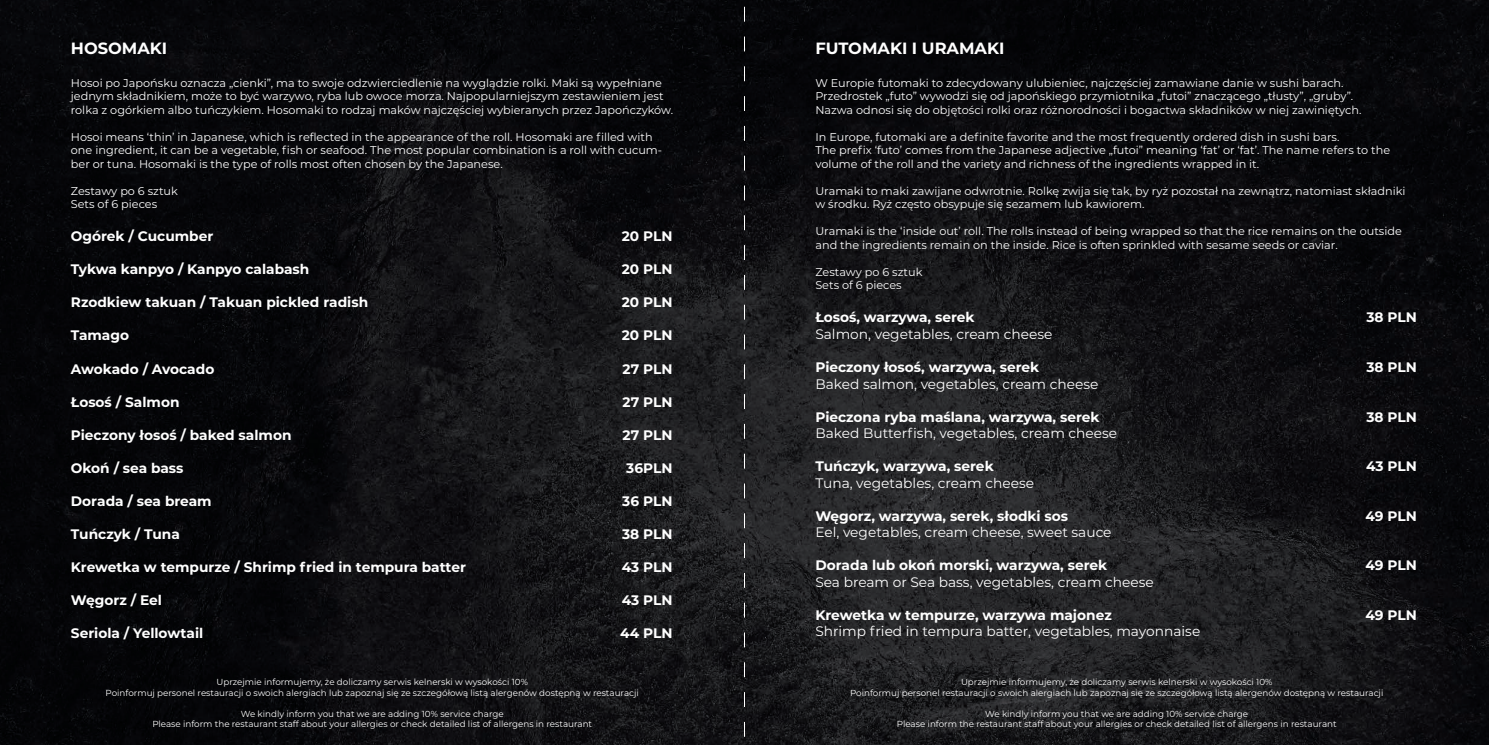
<style>
.page{position:relative;width:1489px;height:745px;background:#fff}
.page>*{position:absolute;margin:0;border:0;box-sizing:border-box;transform-origin:0 0}
.t1{font:700 16.25px "Montserrat";color:#fff}
.t2{font:700 13.75px "Montserrat";color:#fff}
.t3{font:13.75px "Montserrat";color:#fff}
.t4{font:11.25px/13.5px "Montserrat";color:#fff}
.t5{font:8.75px/10.5px "Montserrat";color:#fff;text-align:center}
</style>
<div class="page">
<img style="left:0;top:0;width:1488px;height:744px">
<svg style="left:744px;top:0;width:1px;height:744px"></svg>
<h1 class="t1" style="left:71px;top:37px;width:98px">HOSOMAKI</h1>
<p class="t4" style="left:71px;top:75px;width:603px">Hosoi po Japońsku oznacza „cienki”, ma to swoje odzwierciedlenie na wyglądzie rolki. Maki są wypełniane jednym składnikiem, może to być warzywo, ryba lub owoce morza. Najpopularniejszym zestawieniem jest rolka z ogórkiem albo tuńczykiem. Hosomaki to rodzaj maków najczęściej wybieranych przez Japończyków.</p>
<p class="t4" style="left:71px;top:129px;width:592px">Hosoi means ‘thin’ in Japanese, which is reflected in the appearance of the roll. Hosomaki are filled with one ingredient, it can be a vegetable, fish or seafood. The most popular combination is a roll with cucum&shy;ber or tuna. Hosomaki is the type of rolls most often chosen by the Japanese.</p>
<p class="t4" style="left:71px;top:183px;width:109px">Zestawy po 6 sztuk<br>Sets of 6 pieces</p>
<p class="t2" style="left:71px;top:226px;width:144px">Ogórek / Cucumber</p>
<p class="t2" style="left:621px;top:226px;width:52px">20 PLN</p>
<p class="t2" style="left:71px;top:259px;width:240px">Tykwa kanpyo / Kanpyo calabash</p>
<p class="t2" style="left:621px;top:259px;width:52px">20 PLN</p>
<p class="t2" style="left:71px;top:292px;width:299px">Rzodkiew takuan / Takuan pickled radish</p>
<p class="t2" style="left:621px;top:292px;width:52px">20 PLN</p>
<p class="t2" style="left:71px;top:325px;width:60px">Tamago</p>
<p class="t2" style="left:621px;top:325px;width:52px">20 PLN</p>
<p class="t2" style="left:71px;top:358px;width:145px">Awokado / Avocado</p>
<p class="t2" style="left:622px;top:358px;width:51px">27 PLN</p>
<p class="t2" style="left:71px;top:391px;width:110px">Łosoś / Salmon</p>
<p class="t2" style="left:622px;top:391px;width:51px">27 PLN</p>
<p class="t2" style="left:71px;top:424px;width:222px">Pieczony łosoś / baked salmon</p>
<p class="t2" style="left:622px;top:424px;width:51px">27 PLN</p>
<p class="t2" style="left:71px;top:457px;width:114px">Okoń / sea bass</p>
<p class="t2" style="left:626px;top:457px;width:48px">36PLN</p>
<p class="t2" style="left:71px;top:490px;width:142px">Dorada / sea bream</p>
<p class="t2" style="left:622px;top:490px;width:52px">36 PLN</p>
<p class="t2" style="left:71px;top:523px;width:110px">Tuńczyk / Tuna</p>
<p class="t2" style="left:622px;top:523px;width:52px">38 PLN</p>
<p class="t2" style="left:71px;top:556px;width:396px">Krewetka w tempurze / Shrimp fried in tempura batter</p>
<p class="t2" style="left:621px;top:556px;width:52px">43 PLN</p>
<p class="t2" style="left:71px;top:589px;width:93px">Węgorz / Eel</p>
<p class="t2" style="left:621px;top:589px;width:52px">43 PLN</p>
<p class="t2" style="left:71px;top:622px;width:134px">Seriola / Yellowtail</p>
<p class="t2" style="left:620px;top:622px;width:54px">44 PLN</p>
<p class="t5" style="left:106px;top:676px;width:534px">Uprzejmie informujemy, że doliczamy serwis kelnerski w wysokości 10%<br>Poinformuj personel restauracji o swoich alergiach lub zapoznaj się ze szczegółową listą alergenów dostępną w restauracji</p>
<p class="t5" style="left:152px;top:707px;width:441px">We kindly inform you that we are adding 10% service charge<br>Please inform the restaurant staff about your allergies or check detailed list of allergens in restaurant</p>
<h1 class="t1" style="left:815px;top:37px;width:190px">FUTOMAKI I URAMAKI</h1>
<p class="t4" style="left:815px;top:75px;width:547px">W Europie futomaki to zdecydowany ulubieniec, najczęściej zamawiane danie w sushi barach.<br>Przedrostek „futo” wywodzi się od japońskiego przymiotnika „futoi” znaczącego „tłusty”, „gruby”.<br>Nazwa odnosi się do objętości rolki oraz różnorodności i bogactwa składników w niej zawiniętych.</p>
<p class="t4" style="left:815px;top:129px;width:576px">In Europe, futomaki are a definite favorite and the most frequently ordered dish in sushi bars.<br>The prefix ‘futo’ comes from the Japanese adjective „futoi” meaning ‘fat’ or ‘fat’. The name refers to the volume of the roll and the variety and richness of the ingredients wrapped in it.</p>
<p class="t4" style="left:815px;top:183px;width:591px">Uramaki to maki zawijane odwrotnie. Rolkę zwija się tak, by ryż pozostał na zewnątrz, natomiast składniki w środku. Ryż często obsypuje się sezamem lub kawiorem.</p>
<p class="t4" style="left:815px;top:224px;width:588px">Uramaki is the ‘inside out’ roll. The rolls instead of being wrapped so that the rice remains on the outside and the ingredients remain on the inside. Rice is often sprinkled with sesame seeds or caviar.</p>
<p class="t4" style="left:815px;top:264px;width:109px">Zestawy po 6 sztuk<br>Sets of 6 pieces</p>
<p class="t2" style="left:815px;top:307px;width:161px">Łosoś, warzywa, serek</p>
<p class="t2" style="left:1366px;top:307px;width:52px">38 PLN</p>
<p class="t3" style="left:815px;top:324px;width:238px">Salmon, vegetables, cream cheese</p>
<p class="t2" style="left:815px;top:357px;width:225px">Pieczony łosoś, warzywa, serek</p>
<p class="t2" style="left:1366px;top:357px;width:52px">38 PLN</p>
<p class="t3" style="left:815px;top:374px;width:284px">Baked salmon, vegetables, cream cheese</p>
<p class="t2" style="left:815px;top:406px;width:286px">Pieczona ryba maślana, warzywa, serek</p>
<p class="t2" style="left:1366px;top:406px;width:52px">38 PLN</p>
<p class="t3" style="left:815px;top:423px;width:303px">Baked Butterfish, vegetables, cream cheese</p>
<p class="t2" style="left:815px;top:456px;width:180px">Tuńczyk, warzywa, serek</p>
<p class="t2" style="left:1365px;top:456px;width:52px">43 PLN</p>
<p class="t3" style="left:815px;top:473px;width:220px">Tuna, vegetables, cream cheese</p>
<p class="t2" style="left:815px;top:505px;width:254px">Węgorz, warzywa, serek, słodki sos</p>
<p class="t2" style="left:1365px;top:505px;width:53px">49 PLN</p>
<p class="t3" style="left:815px;top:522px;width:298px">Eel, vegetables, cream cheese, sweet sauce</p>
<p class="t2" style="left:815px;top:555px;width:293px">Dorada lub okoń morski, warzywa, serek</p>
<p class="t2" style="left:1365px;top:555px;width:53px">49 PLN</p>
<p class="t3" style="left:815px;top:572px;width:340px">Sea bream or Sea bass, vegetables, cream cheese</p>
<p class="t2" style="left:815px;top:604px;width:298px">Krewetka w tempurze, warzywa majonez</p>
<p class="t2" style="left:1365px;top:604px;width:53px">49 PLN</p>
<p class="t3" style="left:815px;top:621px;width:386px">Shrimp fried in tempura batter, vegetables, mayonnaise</p>
<p class="t5" style="left:850px;top:676px;width:534px">Uprzejmie informujemy, że doliczamy serwis kelnerski w wysokości 10%<br>Poinformuj personel restauracji o swoich alergiach lub zapoznaj się ze szczegółową listą alergenów dostępną w restauracji</p>
<p class="t5" style="left:896px;top:707px;width:441px">We kindly inform you that we are adding 10% service charge<br>Please inform the restaurant staff about your allergies or check detailed list of allergens in restaurant</p>
</div>
